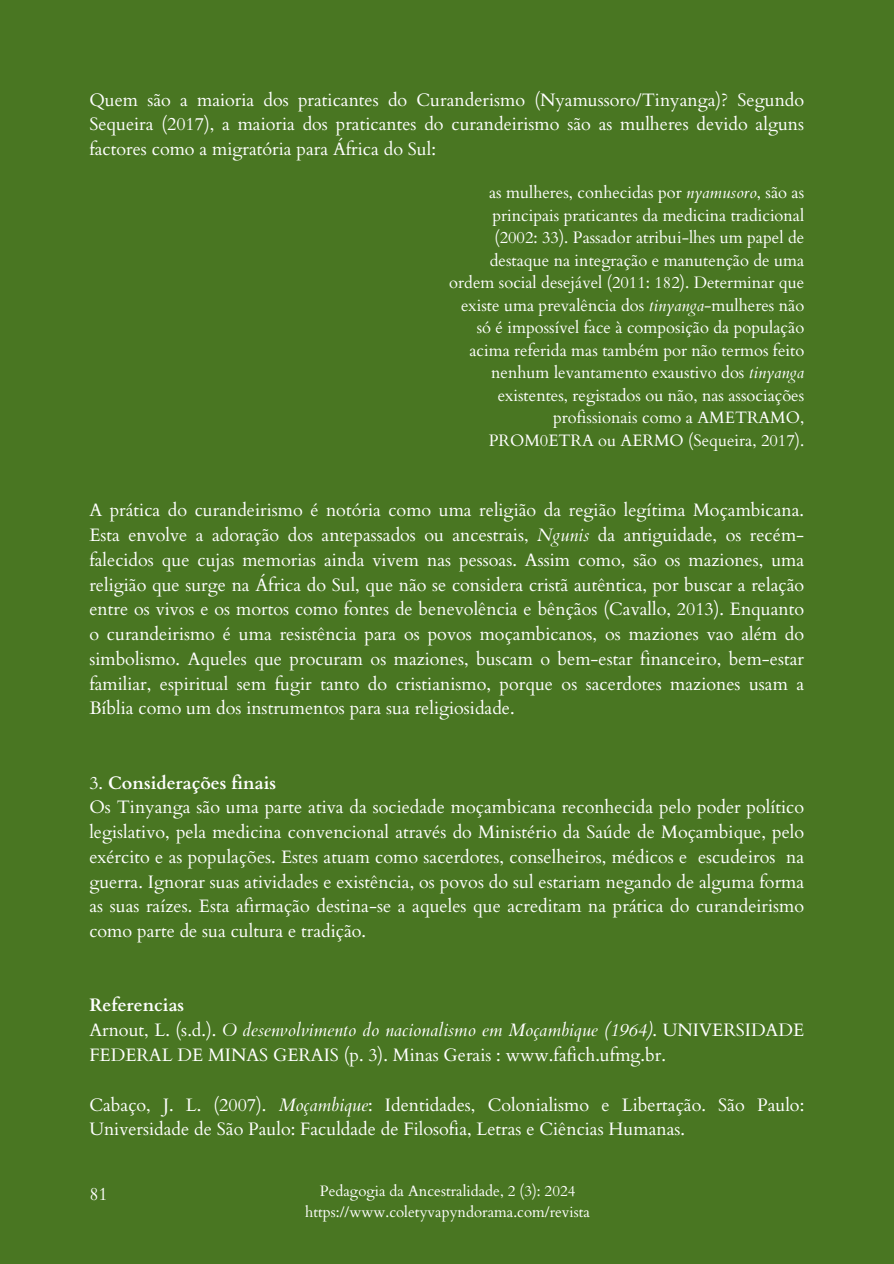
<style>
.page{position:relative;width:894px;height:1264px;background:#fff}
.page>*{position:absolute;margin:0;border:0;box-sizing:border-box;transform-origin:0 0}
.t1{font:18px/24.8px "Cardo";color:#fff}
.t2{font:16.5px/22.5px "Cardo";color:#fff;text-align:right}
.t3{font:15px "Cardo";color:#fff}
.s1{font-style:italic}
.s2{font-weight:700}
</style>
<div class="page">
<div style="left:0;top:0;width:893px;height:1263px;background:#497622"></div>
<h1 class="t1" style="left:89px;top:87px;width:716px;text-align:justify">Quem são a maioria dos praticantes do Curanderismo (Nyamussoro/Tinyanga)? Segundo Sequeira (2017), a maioria dos praticantes do curandeirismo são as mulheres devido alguns factores como a migratória para África do Sul:</h1>
<h1 class="t2" style="left:449px;top:182px;width:356px">as mulheres, conhecidas por <span class="s1">nyamusoro</span>, são as principais praticantes da medicina tradicional (2002: 33). Passador atribui-lhes um papel de destaque na integração e manutenção de uma ordem social desejável (2011: 182). Determinar que existe uma prevalência dos <span class="s1">tinyanga</span>-mulheres não só é impossível face à composição da população acima referida mas também por não termos feito nenhum levantamento exaustivo dos <span class="s1">tinyanga </span>existentes, registados ou não, nas associações profissionais como a AMETRAMO, PROM0ETRA ou AERMO (Sequeira, 2017).</h1>
<h1 class="t1" style="left:89px;top:498px;width:716px;text-align:justify">A prática do curandeirismo é notória como uma religião da região legítima Moçambicana.<br>Esta envolve a adoração dos antepassados ou ancestrais, <span class="s1">Ngunis</span> da antiguidade, os recém&shy;falecidos que cujas memorias ainda vivem nas pessoas. Assim como, são os maziones, uma religião que surge na África do Sul, que não se considera cristã autêntica, por buscar a relação entre os vivos e os mortos como fontes de benevolência e bênçãos (Cavallo, 2013). Enquanto o curandeirismo é uma resistência para os povos moçambicanos, os maziones vao além do simbolismo. Aqueles que procuram os maziones, buscam o bem-estar financeiro, bem-estar familiar, espiritual sem fugir tanto do cristianismo, porque os sacerdotes maziones usam a Bíblia como um dos instrumentos para sua religiosidade.</h1>
<p class="t1" style="left:89px;top:770px;width:716px">3. <span class="s2">Considerações finais<br></span>Os Tinyanga são uma parte ativa da sociedade moçambicana reconhecida pelo poder político legislativo, pela medicina convencional através do Ministério da Saúde de Moçambique, pelo exército e as populações. Estes atuam como sacerdotes, conselheiros, médicos e escudeiros na guerra. Ignorar suas atividades e existência, os povos do sul estariam negando de alguma forma as suas raízes. Esta afirmação destina-se a aqueles que acreditam na prática do curandeirismo como parte de sua cultura e tradição.</p>
<p class="t1" style="left:89px;top:993px;width:716px"><span class="s2">Referencias<br></span>Arnout, L. (s.d.). <span class="s1">O desenvolvimento do nacionalismo em Moçambique (1964)</span>. UNIVERSIDADE<br>FEDERAL DE MINAS GERAIS (p. 3). Minas Gerais : www.fafich.ufmg.br.</p>
<p class="t1" style="left:89px;top:1092px;width:716px">Cabaço, J. L. (2007). <span class="s1">Moçambique</span>: Identidades, Colonialismo e Libertação. São Paulo:<br>Universidade de São Paulo: Faculdade de Filosofia, Letras e Ciências Humanas.</p>
<h1 class="t1" style="left:89px;top:1181px;width:20px">81</h1>
<h1 class="t3" style="left:320px;top:1181px;width:257px">Pedagogia da Ancestralidade, 2 (3): 2024</h1>
<h1 class="t3" style="left:305px;top:1201px;width:286px">https://www.coletyvapyndorama.com/revista</h1>
</div>
